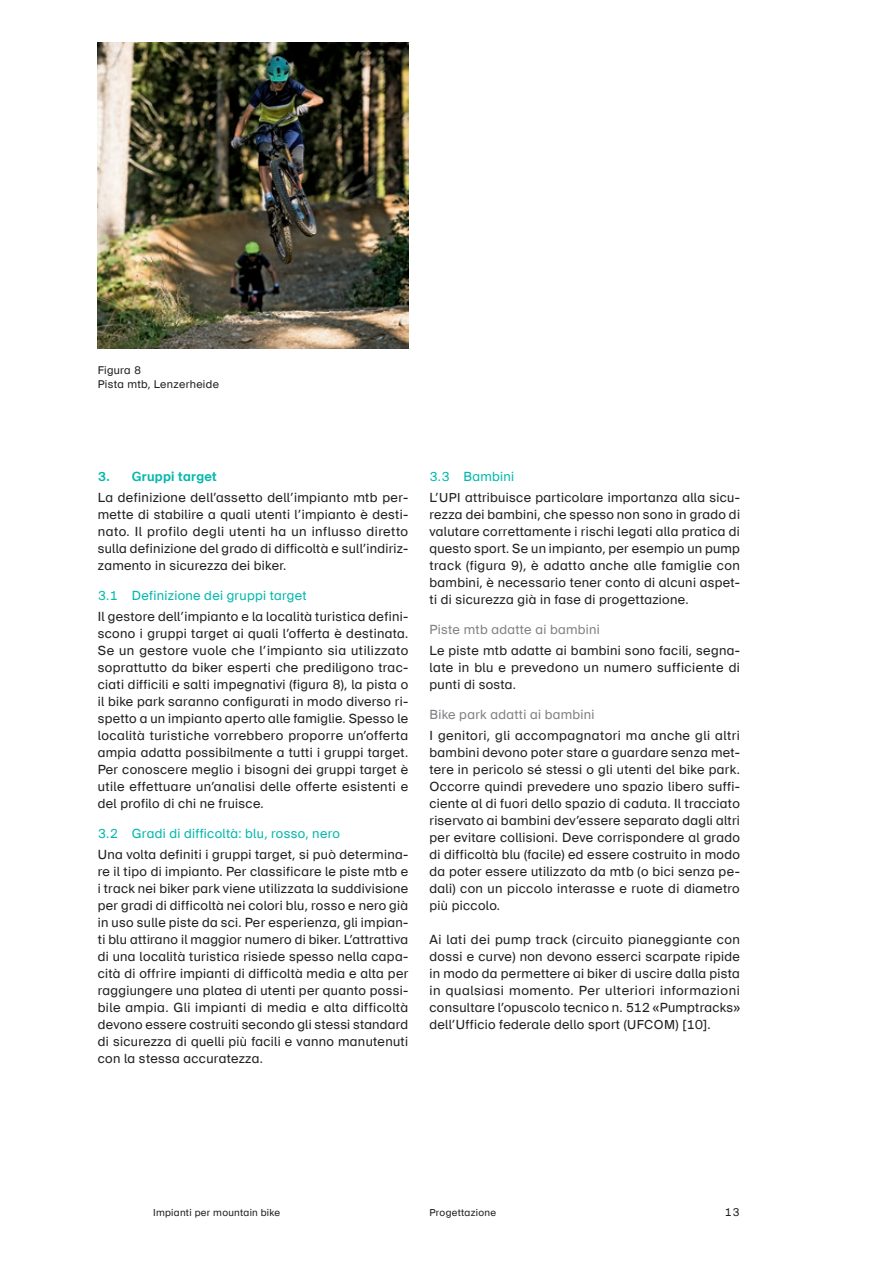
<style>
.page{position:relative;width:893px;height:1263px;background:#fff}
.page>*{position:absolute;margin:0;border:0;box-sizing:border-box;transform-origin:0 0}
.t1{font:12.75px/17px "BFU Suisse";letter-spacing:.025em;color:#231f20;text-align:justify}
.t2{font:12.75px "BFU Suisse";letter-spacing:.025em;color:#808285}
.t3{font:10.8px/14.1px "BFU Suisse";letter-spacing:.03em;color:#231f20}
.t4{font:9.75px "BFU Suisse";letter-spacing:.03em;color:#231f20}
.s1{font-size:10.65px}
.s2{font-weight:700;font-size:12.45px;color:#03b9ac}
.s3{font-weight:700;color:#03b9ac}
.s4{font-size:12.45px;color:#03b9ac}
.s5{color:#03b9ac}
.s6{font-size:12.45px}
</style>
<div class="page">
<img style="left:98px;top:43px;width:310px;height:306px">
<p class="t3" style="left:98px;top:363px;width:123px">Figura <span class="s1">8<br></span>Pista mtb, Lenzerheide</p>
<p class="t1" style="left:98px;top:465px;width:312px;line-height:21.3px"><span class="s2">3</span><span class="s3">. Gruppi target<br></span>La definizione dell’assetto dell’impianto mtb per-</p>
<p class="t1" style="left:98px;top:506px;width:312px">mette di stabilire a quali utenti l’impianto è desti&shy;nato. Il profilo degli utenti ha un influsso diretto sulla definizione del grado di difficoltà e sull’indiriz&shy;zamento in sicurezza dei biker.</p>
<p class="t1" style="left:98px;top:584px;width:312px;line-height:21.3px"><span class="s4">3</span><span class="s5">.</span><span class="s4">1</span> <span class="s5">Definizione dei gruppi target<br></span>Il gestore dell’impianto e la località turistica defini-</p>
<p class="t1" style="left:98px;top:625px;width:312px">scono i gruppi target ai quali l’offerta è destinata.<br>Se un gestore vuole che l’impianto sia utilizzato soprattutto da biker esperti che prediligono trac&shy;ciati difficili e salti impegnativi (figura <span class="s6">8</span>), la pista o il bike park saranno configurati in modo diverso ri&shy;spetto a un impianto aperto alle famiglie. Spesso le località turistiche vorrebbero proporre un’offerta ampia adatta possibilmente a tutti i gruppi target.<br>Per conoscere meglio i bisogni dei gruppi target è utile effettuare un’analisi delle offerte esistenti e del profilo di chi ne fruisce.</p>
<p class="t1" style="left:98px;top:823px;width:312px;line-height:21.3px"><span class="s4">3</span><span class="s5">.</span><span class="s4">2</span> <span class="s5">Gradi di difficoltà: blu, rosso, nero<br></span>Una volta definiti i gruppi target, si può determina-</p>
<p class="t1" style="left:98px;top:863px;width:312px">re il tipo di impianto. Per classificare le piste mtb e i track nei biker park viene utilizzata la suddivisione per gradi di difficoltà nei colori blu, rosso e nero già in uso sulle piste da sci. Per esperienza, gli impian&shy;ti blu attirano il maggior numero di biker. L’attrattiva di una località turistica risiede spesso nella capa&shy;cità di offrire impianti di difficoltà media e alta per raggiungere una platea di utenti per quanto possi&shy;bile ampia. Gli impianti di media e alta difficoltà devono essere costruiti secondo gli stessi standard di sicurezza di quelli più facili e vanno manutenuti con la stessa accuratezza.</p>
<p class="t1" style="left:429px;top:465px;width:312px;line-height:21.3px"><span class="s4">3</span><span class="s5">.</span><span class="s4">3</span> <span class="s5">Bambini<br></span>L’<span class="s6">UPI</span> attribuisce particolare importanza alla sicu-</p>
<p class="t1" style="left:429px;top:506px;width:312px">rezza dei bambini, che spesso non sono in grado di valutare correttamente i rischi legati alla pratica di questo sport. Se un impianto, per esempio un pump track (figura <span class="s6">9</span>), è adatto anche alle famiglie con bambini, è necessario tener conto di alcuni aspet&shy;ti di sicurezza già in fase di progettazione.</p>
<p class="t2" style="left:429px;top:622px;width:172px">Piste mtb adatte ai bambini</p>
<p class="t1" style="left:429px;top:642px;width:312px">Le piste mtb adatte ai bambini sono facili, segna&shy;late in blu e prevedono un numero sufficiente di punti di sosta.</p>
<p class="t2" style="left:429px;top:707px;width:167px">Bike park adatti ai bambini</p>
<p class="t1" style="left:429px;top:727px;width:312px">I genitori, gli accompagnatori ma anche gli altri bambini devono poter stare a guardare senza met&shy;tere in pericolo sé stessi o gli utenti del bike park.<br>Occorre quindi prevedere uno spazio libero suffi&shy;ciente al di fuori dello spazio di caduta. Il tracciato riservato ai bambini dev’essere separato dagli altri per evitare collisioni. Deve corrispondere al grado di difficoltà blu (facile) ed essere costruito in modo da poter essere utilizzato da mtb (o bici senza pe&shy;dali) con un piccolo interasse e ruote di diametro più piccolo.</p>
<p class="t1" style="left:429px;top:931px;width:312px">Ai lati dei pump track (circuito pianeggiante con dossi e curve) non devono esserci scarpate ripide in modo da permettere ai biker di uscire dalla pista in qualsiasi momento. Per ulteriori informazioni consultare l’opuscolo tecnico n. <span class="s6">512</span> «Pumptracks» dell’Ufficio federale dello sport (<span class="s6">UFCOM</span>) [<span class="s6">10</span>].</p>
<p class="t4" style="left:153px;top:1207px;width:129px">Impianti per mountain bike</p>
<p class="t4" style="left:429px;top:1207px;width:68px">Progettazione</p>
<p class="t3" style="left:725px;top:1205px;width:16px">13</p>
</div>
